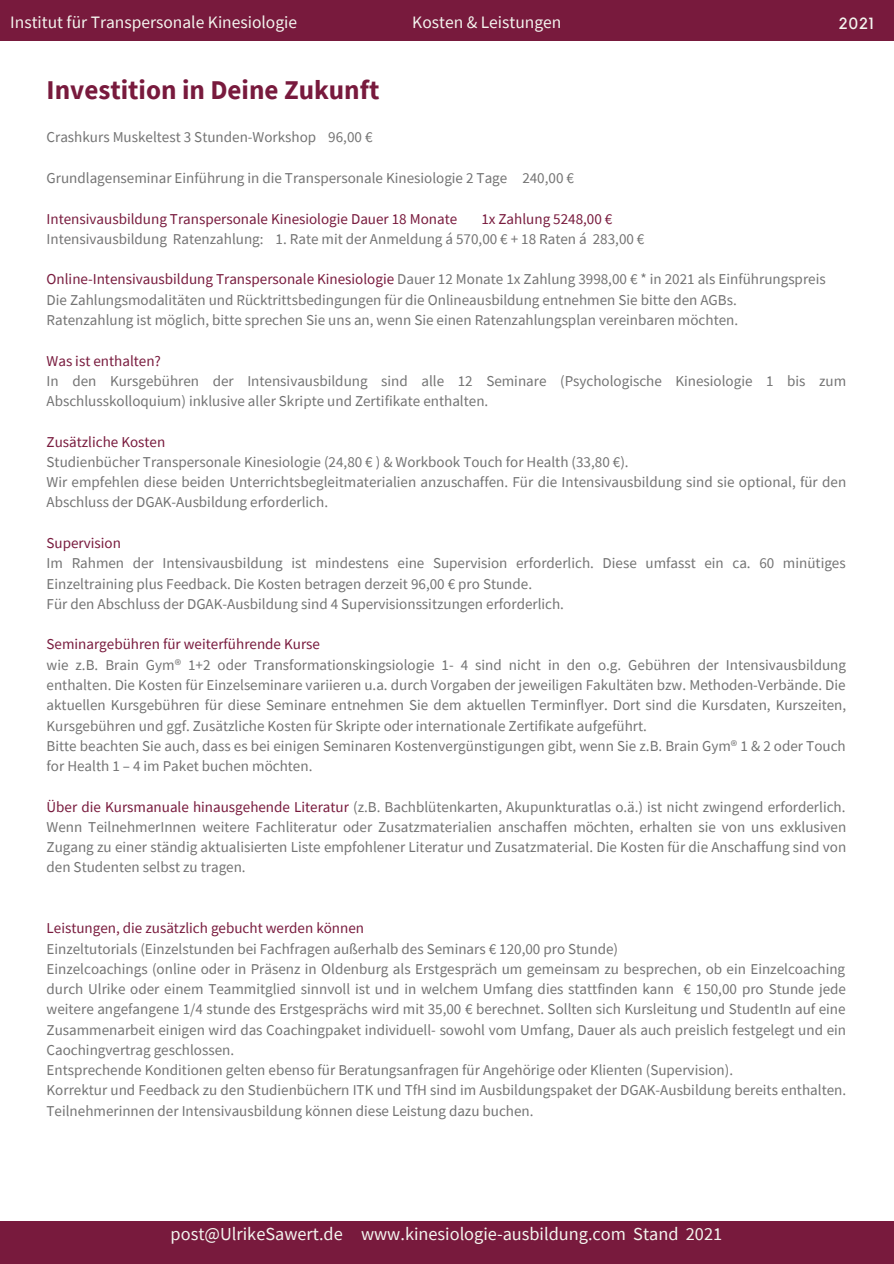
<style>
.page{position:relative;width:894px;height:1264px;background:#fff}
.page>*{position:absolute;margin:0;border:0;box-sizing:border-box;transform-origin:0 0}
.t1{font:700 27px "Source Sans Pro";color:#781a3d}
.t2{font:18.3px "Source Sans Pro";color:#f4f5ef}
.t3{font:17.4px "Source Sans Pro";color:#f4f5ef}
.t4{font:16.05px "Kollektif";color:#f4f5ef}
.t5{font:15px/20.2px "Source Sans Pro";color:#737373}
.t6{font:15px "Source Sans Pro";color:#781a3d}
.s1{color:#781a3d}
</style>
<div class="page">
<div style="left:0;top:0;width:893px;height:40px;background:#781a3d"></div>
<div style="left:0;top:1221px;width:893px;height:42px;background:#781a3d"></div>
<p class="t3" style="left:10px;top:10px;width:288px">Institut für Transpersonale Kinesiologie</p>
<p class="t3" style="left:412px;top:10px;width:151px">Kosten &amp; Leistungen</p>
<p class="t4" style="left:838px;top:16px;width:36px">2021</p>
<p class="t1" style="left:47px;top:72px;width:334px">Investition in Deine Zukunft</p>
<p class="t5" style="left:47px;top:127px;width:327px">Crashkurs Muskeltest 3 Stunden-Workshop 96,00 €</p>
<p class="t5" style="left:47px;top:167px;width:528px">Grundlagenseminar Einführung in die Transpersonale Kinesiologie 2 Tage 240,00 €</p>
<p class="t6" style="left:47px;top:209px;width:412px">Intensivausbildung Transpersonale Kinesiologie Dauer 18 Monate</p>
<p class="t6" style="left:481px;top:209px;width:132px">1x Zahlung 5248,00 €</p>
<p class="t5" style="left:47px;top:228px;width:599px">Intensivausbildung Ratenzahlung: 1. Rate mit der Anmeldung á 570,00 € + 18 Raten á 283,00 €</p>
<p class="t5" style="left:47px;top:269px;width:780px"><span class="s1">Online-Intensivausbildung Transpersonale Kinesiologie</span> Dauer 12 Monate 1x Zahlung 3998,00 € * in 2021 als Einführungspreis</p>
<p class="t5" style="left:47px;top:289px;width:691px">Die Zahlungsmodalitäten und Rücktrittsbedingungen für die Onlineausbildung entnehmen Sie bitte den AGBs.</p>
<p class="t5" style="left:47px;top:309px;width:693px">Ratenzahlung ist möglich, bitte sprechen Sie uns an, wenn Sie einen Ratenzahlungsplan vereinbaren möchten.</p>
<p class="t6" style="left:47px;top:351px;width:116px">Was ist enthalten?</p>
<p class="t5" style="left:47px;top:370px;width:800px">In den Kursgebühren der Intensivausbildung sind alle 12 Seminare (Psychologische Kinesiologie 1 bis zum<br>Abschlusskolloquium) inklusive aller Skripte und Zertifikate enthalten.</p>
<p class="t6" style="left:47px;top:432px;width:120px">Zusätzliche Kosten</p>
<p class="t5" style="left:47px;top:451px;width:583px">Studienbücher Transpersonale Kinesiologie (24,80 € ) &amp; Workbook Touch for Health (33,80 €).</p>
<p class="t5" style="left:47px;top:471px;width:800px">Wir empfehlen diese beiden Unterrichtsbegleitmaterialien anzuschaffen. Für die Intensivausbildung sind sie optional, für den<br>Abschluss der DGAK-Ausbildung erforderlich.</p>
<p class="t6" style="left:47px;top:533px;width:76px">Supervision</p>
<p class="t5" style="left:47px;top:553px;width:800px">Im Rahmen der Intensivausbildung ist mindestens eine Supervision erforderlich. Diese umfasst ein ca. 60 minütiges<br>Einzeltraining plus Feedback. Die Kosten betragen derzeit 96,00 € pro Stunde.</p>
<p class="t5" style="left:47px;top:593px;width:519px">Für den Abschluss der DGAK-Ausbildung sind 4 Supervisionssitzungen erforderlich.</p>
<p class="t6" style="left:47px;top:634px;width:275px">Seminargebühren für weiterführende Kurse</p>
<p class="t5" style="left:47px;top:654px;width:801px;text-align:justify">wie z.B. Brain Gym® 1+2 oder Transformationskingsiologie 1- 4 sind nicht in den o.g. Gebühren der Intensivausbildung enthalten. Die Kosten für Einzelseminare variieren u.a. durch Vorgaben der jeweiligen Fakultäten bzw. Methoden-Verbände. Die aktuellen Kursgebühren für diese Seminare entnehmen Sie dem aktuellen Terminflyer. Dort sind die Kursdaten, Kurszeiten, Kursgebühren und ggf. Zusätzliche Kosten für Skripte oder internationale Zertifikate aufgeführt.</p>
<p class="t5" style="left:47px;top:735px;width:800px">Bitte beachten Sie auch, dass es bei einigen Seminaren Kostenvergünstigungen gibt, wenn Sie z.B. Brain Gym® 1 &amp; 2 oder Touch for Health 1 – 4 im Paket buchen möchten.</p>
<p class="t5" style="left:47px;top:796px;width:801px;text-align:justify"><span class="s1">Über die Kursmanuale hinausgehende Literatur</span> (z.B. Bachblütenkarten, Akupunkturatlas o.ä.) ist nicht zwingend erforderlich.<br>Wenn TeilnehmerInnen weitere Fachliteratur oder Zusatzmaterialien anschaffen möchten, erhalten sie von uns exklusiven Zugang zu einer ständig aktualisierten Liste empfohlener Literatur und Zusatzmaterial. Die Kosten für die Anschaffung sind von den Studenten selbst zu tragen.</p>
<p class="t6" style="left:47px;top:918px;width:319px">Leistungen, die zusätzlich gebucht werden können</p>
<p class="t5" style="left:47px;top:938px;width:573px">Einzeltutorials (Einzelstunden bei Fachfragen außerhalb des Seminars € 120,00 pro Stunde)</p>
<p class="t5" style="left:47px;top:958px;width:800px;text-align:justify">Einzelcoachings (online oder in Präsenz in Oldenburg als Erstgespräch um gemeinsam zu besprechen, ob ein Einzelcoaching durch Ulrike oder einem Teammitglied sinnvoll ist und in welchem Umfang dies stattfinden kann € 150,00 pro Stunde jede weitere angefangene 1/4 stunde des Erstgesprächs wird mit 35,00 € berechnet. Sollten sich Kursleitung und StudentIn auf eine Zusammenarbeit einigen wird das Coachingpaket individuell- sowohl vom Umfang, Dauer als auch preislich festgelegt und ein Caochingvertrag geschlossen.</p>
<p class="t5" style="left:47px;top:1059px;width:687px">Entsprechende Konditionen gelten ebenso für Beratungsanfragen für Angehörige oder Klienten (Supervision).</p>
<p class="t5" style="left:47px;top:1079px;width:800px">Korrektur und Feedback zu den Studienbüchern ITK und TfH sind im Ausbildungspaket der DGAK-Ausbildung bereits enthalten.<br>Teilnehmerinnen der Intensivausbildung können diese Leistung dazu buchen.</p>
<p class="t2" style="left:171px;top:1221px;width:553px">post@UlrikeSawert.de www.kinesiologie-ausbildung.com Stand 2021</p>
</div>
